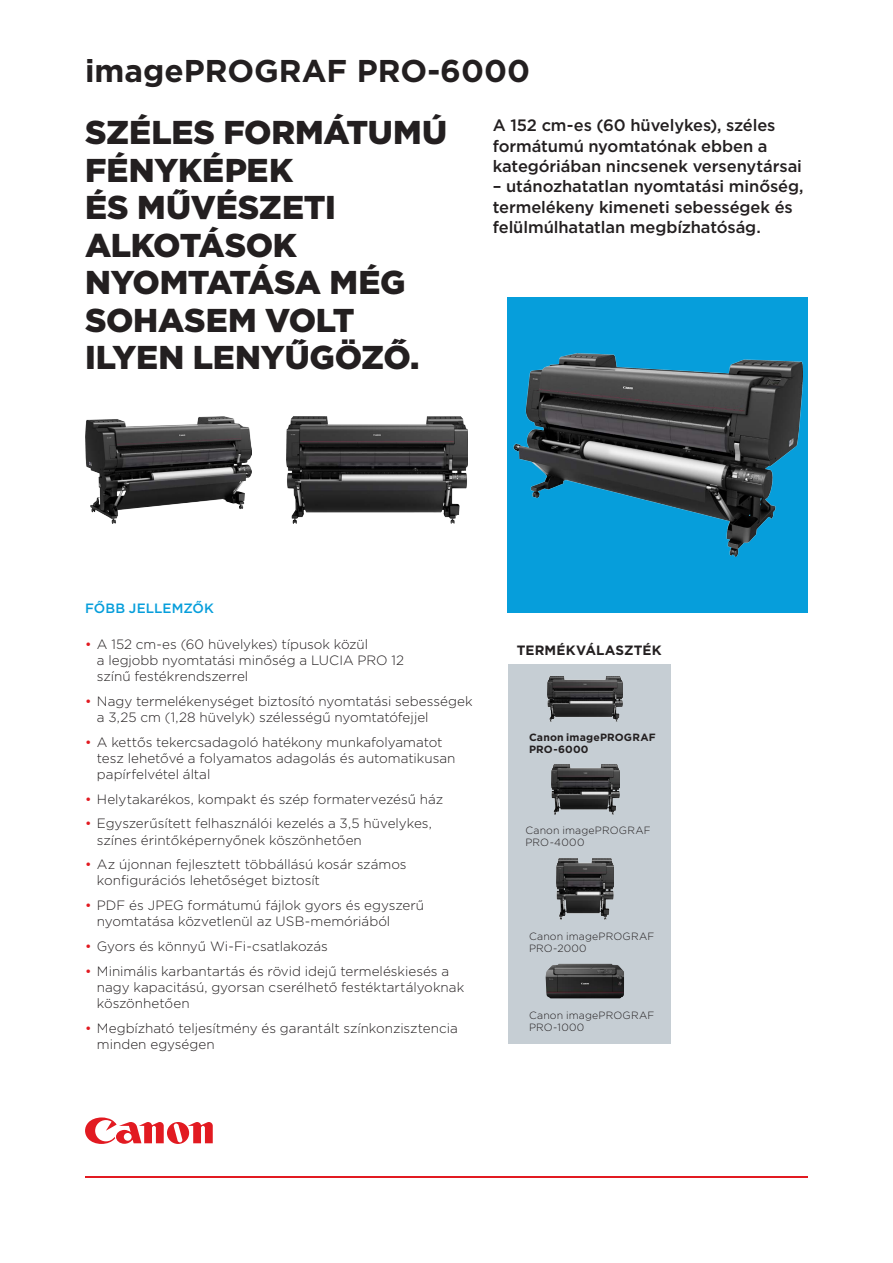
<style>
.page{position:relative;width:893px;height:1263px;background:#fff}
.page>*{position:absolute;margin:0;border:0;box-sizing:border-box;transform-origin:0 0}
.COVER_HEADER_LARGE{font:900 33px/37.5px "Gotham";letter-spacing:-.005em;color:#231f20}
.t1{font:700 31.5px "Gotham";color:#231f20}
.INTRO{font:500 16.5px/20.4px "Gotham";letter-spacing:-.005em;color:#231f20}
.t2{font:300 13.5px/16.2px "Gotham";color:#231f20}
.SUBHEAD{font:700 13.5px "Gotham";letter-spacing:.01em;color:#231f20}
.t3{font:500 13.5px "Gotham";letter-spacing:.01em;color:#069edb}
.BODY{font:300 10.5px/12px "Gotham";letter-spacing:.015em;color:#231f20}
.BODY-2{font:700 10.5px/12px "Gotham";letter-spacing:.015em;color:#231f20}
.s1{font-weight:400;color:#e21a21}
</style>
<div class="page">
<svg style="left:85px;top:1117px;width:128px;height:27px"></svg>
<hr style="left:85px;top:1176px;width:723px;height:2px;background:#e21a21">
<div style="left:508px;top:297px;width:300px;height:316px;background:#069edb"></div>
<img style="left:514px;top:354px;width:288px;height:202px">
<img style="left:287px;top:416px;width:181px;height:108px">
<img style="left:85px;top:416px;width:166px;height:108px">
<div style="left:508px;top:665px;width:163px;height:379px;background:#c6ced4"></div>
<img style="left:548px;top:677px;width:75px;height:44px">
<img style="left:551px;top:764px;width:68px;height:51px">
<img style="left:557px;top:858px;width:57px;height:62px">
<img style="left:546px;top:964px;width:78px;height:34px">
<p class="t1" style="left:85px;top:50px;width:447px">imagePROGRAF PRO-6000</p>
<p class="COVER_HEADER_LARGE" style="left:85px;top:114px;width:364px">SZÉLES FORMÁTUMÚ<br>FÉNYKÉPEK<br>ÉS MŰVÉSZETI<br>ALKOTÁSOK<br>NYOMTATÁSA MÉG<br>SOHASEM VOLT<br>ILYEN LENYŰGÖZŐ.</p>
<p class="INTRO" style="left:493px;top:115px;width:311px">A 152 cm-es (60 hüvelykes), széles formátumú nyomtatónak ebben a kategóriában nincsenek versenytársai</p>
<p class="INTRO" style="left:493px;top:176px;width:312px">– utánozhatatlan nyomtatási minőség, termelékeny kimeneti sebességek és felülmúlhatatlan megbízhatóság.</p>
<p class="t3" style="left:85px;top:599px;width:130px">FŐBB JELLEMZŐK</p>
<p class="t2" style="left:97px;top:635px;width:309px;text-indent:-12px"><span class="s1">•</span> A 152 cm-es (60 hüvelykes) típusok közül<br>a legjobb nyomtatási minőség a LUCIA PRO 12 színű festékrendszerrel</p>
<p class="t2" style="left:97px;top:692px;width:377px;text-indent:-12px"><span class="s1">•</span> Nagy termelékenységet biztosító nyomtatási sebességek a 3,25 cm (1,28 hüvelyk) szélességű nyomtatófejjel</p>
<p class="t2" style="left:97px;top:733px;width:360px;text-indent:-12px"><span class="s1">•</span> A kettős tekercsadagoló hatékony munkafolyamatot tesz lehetővé a folyamatos adagolás és automatikusan papírfelvétel által</p>
<p class="t2" style="left:85px;top:790px;width:360px"><span class="s1">•</span> Helytakarékos, kompakt és szép formatervezésű ház</p>
<p class="t2" style="left:97px;top:815px;width:337px;text-indent:-12px"><span class="s1">•</span> Egyszerűsített felhasználói kezelés a 3,5 hüvelykes, színes érintőképernyőnek köszönhetően</p>
<p class="t2" style="left:97px;top:856px;width:311px;text-indent:-12px"><span class="s1">•</span> Az újonnan fejlesztett többállású kosár számos konfigurációs lehetőséget biztosít</p>
<p class="t2" style="left:97px;top:897px;width:329px;text-indent:-12px"><span class="s1">•</span> PDF és JPEG formátumú fájlok gyors és egyszerű nyomtatása közvetlenül az USB-memóriából</p>
<p class="t2" style="left:85px;top:938px;width:244px"><span class="s1">•</span> Gyors és könnyű Wi-Fi-csatlakozás</p>
<p class="t2" style="left:97px;top:962px;width:369px;text-indent:-12px"><span class="s1">•</span> Minimális karbantartás és rövid idejű termeléskiesés a nagy kapacitású, gyorsan cserélhető festéktartályoknak köszönhetően</p>
<p class="t2" style="left:97px;top:1020px;width:362px;text-indent:-12px"><span class="s1">•</span> Megbízható teljesítmény és garantált színkonzisztencia minden egységen</p>
<p class="SUBHEAD" style="left:517px;top:641px;width:146px">TERMÉKVÁLASZTÉK</p>
<p class="BODY-2" style="left:529px;top:731px;width:128px">Canon imagePROGRAF<br>PRO-6000</p>
<p class="BODY" style="left:525px;top:824px;width:127px">Canon imagePROGRAF<br>PRO-4000</p>
<p class="BODY" style="left:529px;top:929px;width:127px">Canon imagePROGRAF<br>PRO-2000</p>
<p class="BODY" style="left:529px;top:1009px;width:127px">Canon imagePROGRAF<br>PRO-1000</p>
</div>
